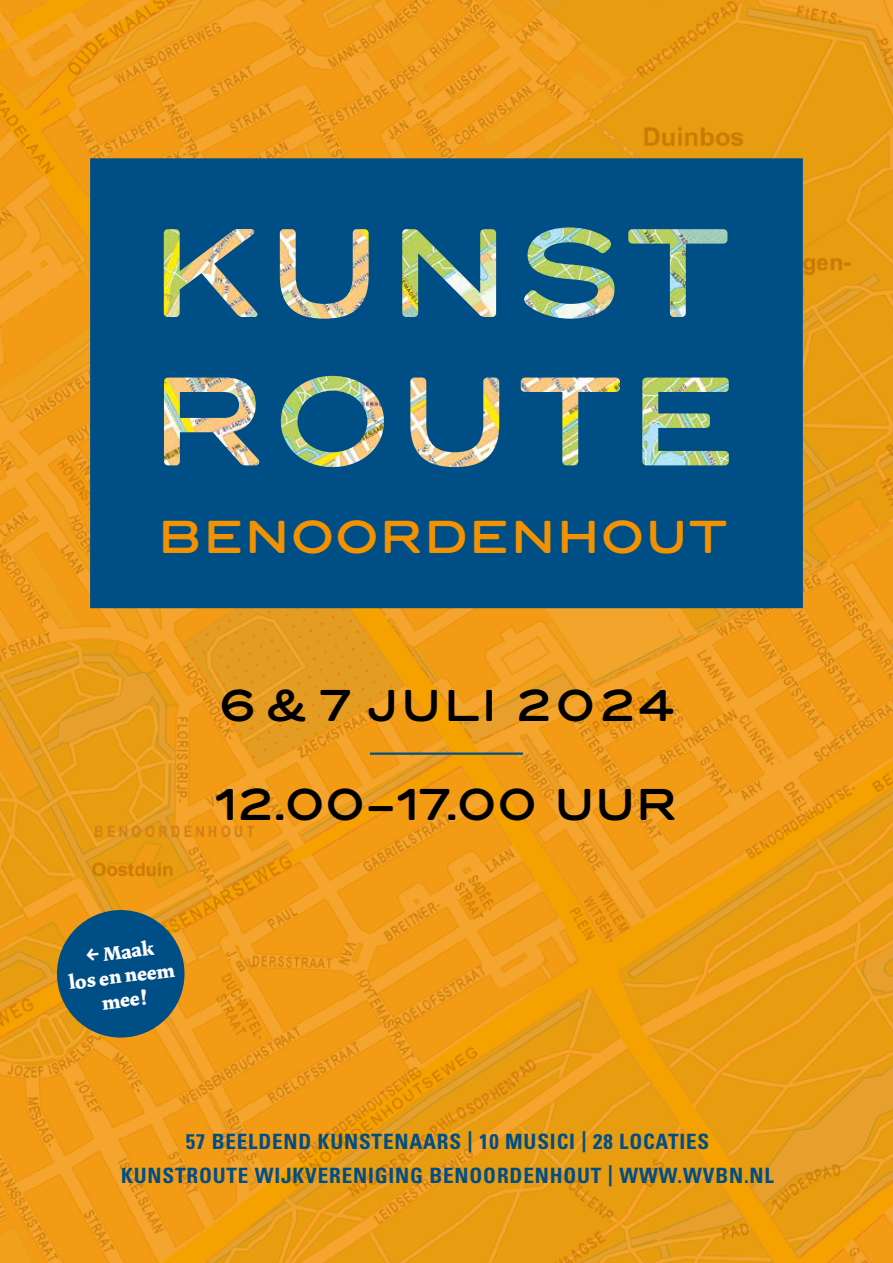
<style>
.page{position:relative;width:893px;height:1263px;background:#fff}
.page>*{position:absolute;margin:0;border:0;box-sizing:border-box;transform-origin:0 0}
.t1{font:500 43.95px "Trio Grotesk";color:#f39200}
.t2{font:500 42.6px "Trio Grotesk";letter-spacing:-.03em;color:#000}
.t3{font:500 42.6px "Trio Grotesk";letter-spacing:.045em;color:#000}
.t4{font:700 condensed 21.15px/34.2px "Univers LT Std";letter-spacing:.04em;color:#004e86;text-align:center}
.t5{font:700 19.95px/24px "Dolly";color:#fff;text-align:center}
.s1{font-size:44.25px}
.s2{font-family:"Trio Grotesk";font-weight:500}
</style>
<div class="page">
<img style="left:0;top:0;width:893px;height:1263px">
<div style="left:57px;top:910px;width:128px;height:127px;background:#004e86;border-radius:50%"></div>
<hr style="left:370px;top:752px;width:153px;height:3px;background:#004e86">
<svg style="left:90px;top:158px;width:713px;height:450px;background:#1c5f87"></svg>
<div style="left:156px;top:517px;width:573px;height:60px;background:#004e86"></div>
<h1 class="t1" style="left:157px;top:511px;width:574px"><span class="s1">B</span>BENOORDENHOUT</h1>
<h2 class="t3" style="left:218px;top:677px;width:458px">6&amp; 7 JULI 2024</h2>
<h2 class="t2" style="left:215px;top:776px;width:465px">12.00–17.00 UUR</h2>
<p class="t5" style="left:65px;top:947px;width:108px;rotate:-7deg"><span class="s2">←</span>Maak<br>los en neem mee!</p>
<p class="t4" style="left:121px;top:1124px;width:654px">57 BEELDEND KUNSTENAARS | 10 MUSICI | 28 LOCATIES<br>KUNSTROUTE WIJKVERENIGING BENOORDENHOUT | WWW.WVBN.NL</p>
</div>
